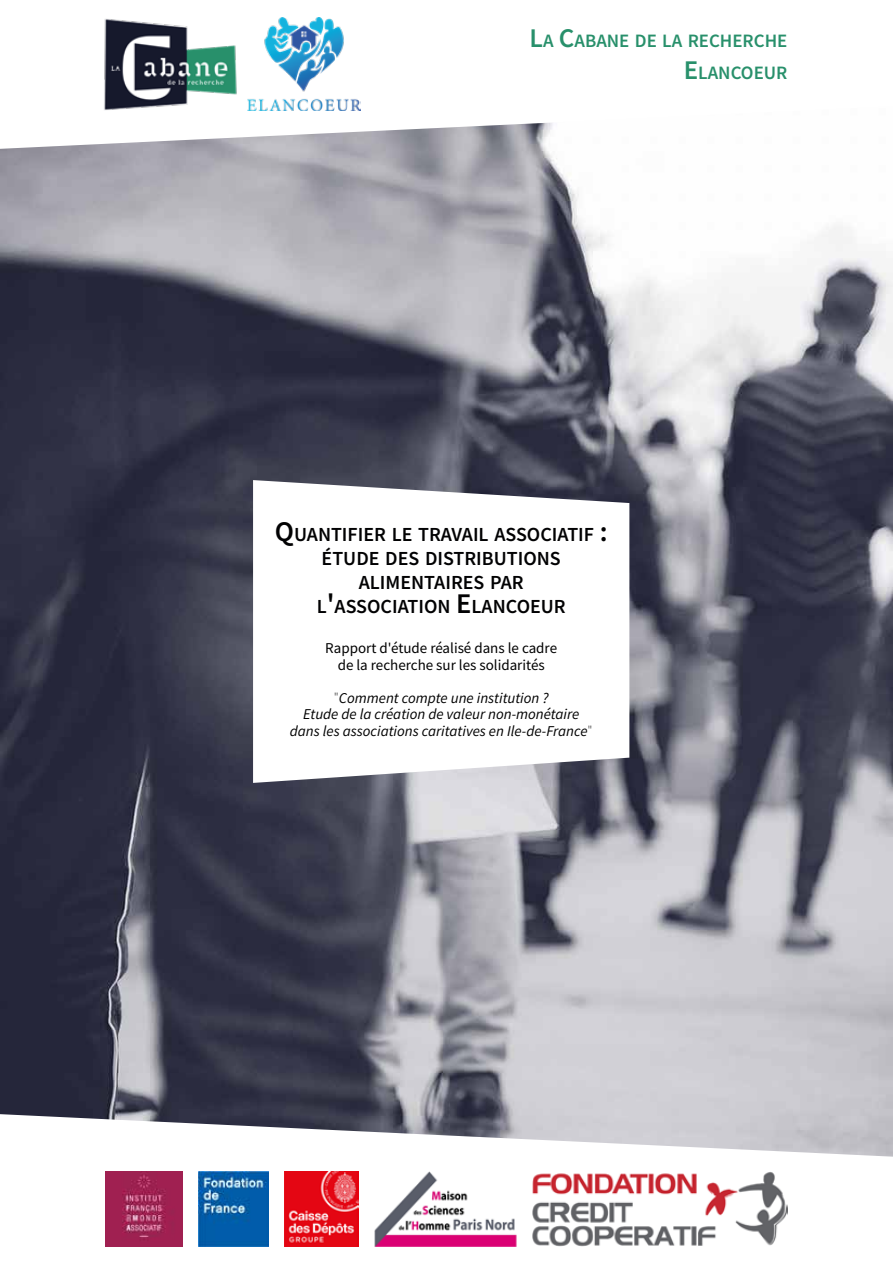
<style>
.page{position:relative;width:893px;height:1263px;background:#fff}
.page>*{position:absolute;margin:0;border:0;box-sizing:border-box;transform-origin:0 0}
.t1{font:600 19.95px/24px "Source Sans Pro";color:#020203;text-align:center}
.t2{font:600 18.9px/32.4px "Source Sans Pro";color:#28906b;text-align:right}
.t3{font:italic 15px/16.5px "Source Sans Pro";color:#000;text-align:center}
.t4{font:15px/16.5px "Source Sans Pro";color:#000;text-align:center}
.s1{font-size:27px}
.s2{font-size:28.5px}
.s3{font-weight:200;font-style:normal}
</style>
<div class="page">
<img style="left:0;top:149px;width:893px;height:965px">
<svg style="left:0;top:1114px;width:893px;height:133px"></svg>
<svg style="left:0;top:17px;width:553px;height:132px"></svg>
<img style="left:102px;top:18px;width:137px;height:92px">
<img style="left:106px;top:1172px;width:76px;height:74px">
<img style="left:198px;top:1172px;width:71px;height:74px">
<img style="left:375px;top:1172px;width:141px;height:74px">
<img style="left:284px;top:1172px;width:75px;height:74px">
<img style="left:532px;top:1172px;width:255px;height:74px">
<img style="left:248px;top:18px;width:113px;height:92px">
<svg style="left:253px;top:480px;width:376px;height:303px"></svg>
<p class="t2" style="left:529px;top:24px;width:259px"><span class="s1">L</span>A <span class="s1">C</span>ABANE DE LA RECHERCHE<br><span class="s1">E</span>LANCOEUR</p>
<h1 class="t1" style="left:275px;top:522px;width:334px"><span class="s2">Q</span>UANTIFIER LE TRAVAIL ASSOCIATIF <span class="s2">:<br></span>ÉTUDE DES DISTRIBUTIONS<br>ALIMENTAIRES PAR<br>L<span class="s2">'</span>ASSOCIATION <span class="s2">E</span> LANCOEUR</h1>
<p class="t4" style="left:325px;top:640px;width:233px">Rapport d'étude réalisé dans le cadre de la recherche sur les solidarités</p>
<p class="t3" style="left:290px;top:689px;width:304px"><span class="s3">"</span>Comment compte une institution ?<br>Etude de la création de valeur non-monétaire dans les associations caritatives en Ile-de-France<span class="s3">"</span></p>
</div>
